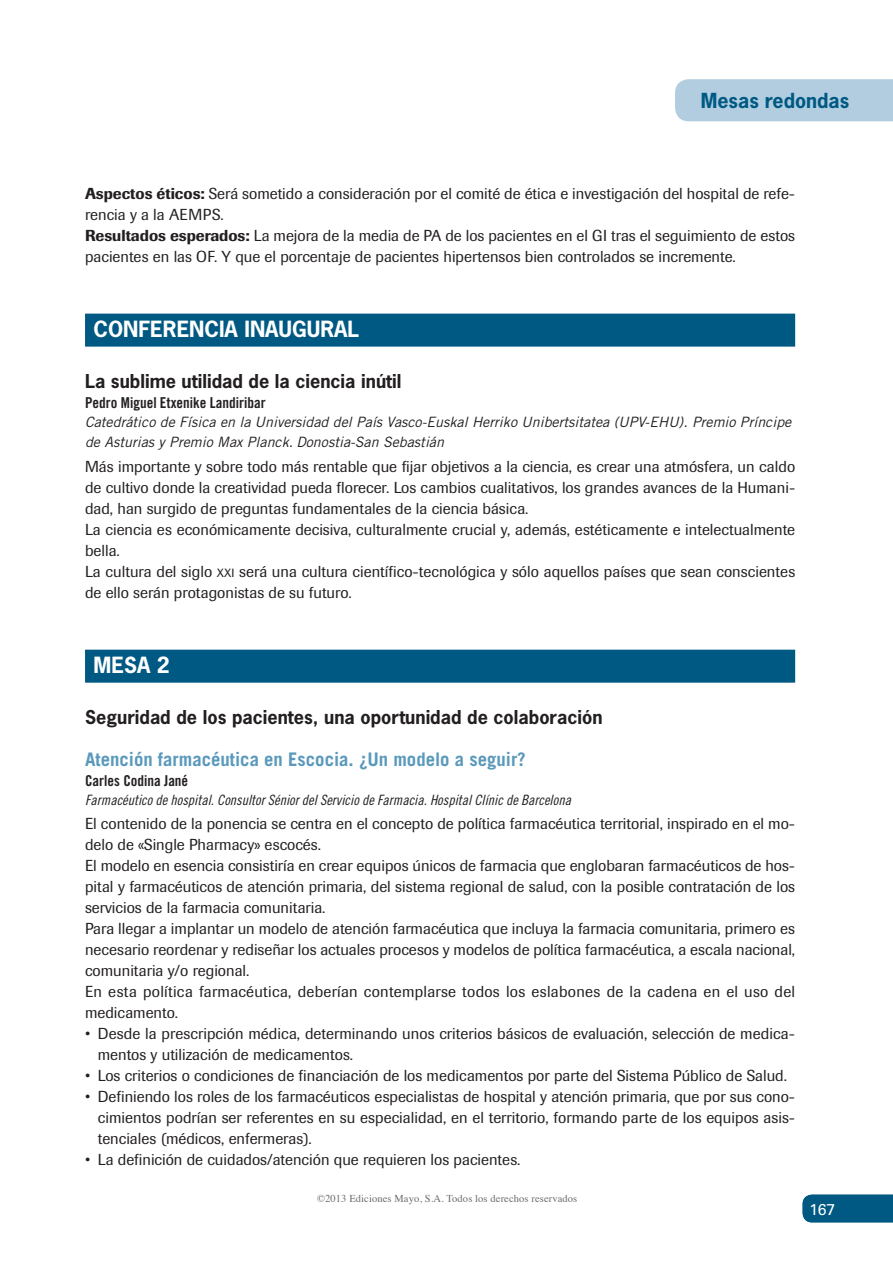
<style>
.page{position:relative;width:893px;height:1263px;background:#fff}
.page>*{position:absolute;margin:0;border:0;box-sizing:border-box;transform-origin:0 0}
.t1{font:700 21px "News Gothic Std";color:#fff}
.t2{font:700 19.5px "News Gothic Std";color:#005983}
.t3{font:700 18.75px "Trade Gothic LT Std";color:#5a99bb}
.t4{font:700 18px "News Gothic Std";color:#231f20}
.t5{font:15.75px/21px "Imago";color:#231f20}
.t6{font:15.75px "Univers LT Std";color:#fff}
.t7{font:15px "Trade Gothic LT Std Bd Cn 20";color:#231f20}
.t8{font:italic 14.25px/19.5px "Trade Gothic LT Std";color:#231f20}
.t9{font:14.25px "Trade Gothic LT Std Cn 18 Obl";color:#231f20}
.t10{font:10.5px "Times";letter-spacing:.01em;color:#6c6d70}
.s1{font-weight:500}
.s2{font-size:11.85px}
</style>
<div class="page">
<div style="left:803px;top:1195px;width:90px;height:27px;background:#005983"></div>
<div style="left:675px;top:79px;width:218px;height:42px;background:#b1cddf"></div>
<div style="left:85px;top:314px;width:710px;height:33px;background:#005983"></div>
<div style="left:85px;top:650px;width:710px;height:33px;background:#005983"></div>
<p class="t2" style="left:701px;top:92px;width:150px">Mesas redondas</p>
<p class="t5" style="left:85px;top:185px;width:712px"><span class="s1">Aspectos éticos:</span> Será sometido a consideración por el comité de ética e investigación del hospital de refe&shy;rencia y a la AEMPS.<br><span class="s1">Resultados esperados:</span> La mejora de la media de PA de los pacientes en el GI tras el seguimiento de estos pacientes en las OF. Y que el porcentaje de pacientes hipertensos bien controlados se incremente.</p>
<h1 class="t1" style="left:94px;top:320px;width:267px">CONFERENCIA INAUGURAL</h1>
<p class="t4" style="left:85px;top:373px;width:318px">La sublime utilidad de la ciencia inútil</p>
<p class="t7" style="left:85px;top:397px;width:182px">Pedro Miguel Etxenike Landiribar</p>
<p class="t8" style="left:85px;top:414px;width:708px">Catedrático de Física en la Universidad del País Vasco-Euskal Herriko Unibertsitatea (UPV-EHU). Premio Príncipe de Asturias y Premio Max Planck. Donostia-San Sebastián</p>
<p class="t5" style="left:85px;top:458px;width:712px">Más importante y sobre todo más rentable que fijar objetivos a la ciencia, es crear una atmósfera, un caldo de cultivo donde la creatividad pueda florecer. Los cambios cualitativos, los grandes avances de la Humani&shy;dad, han surgido de preguntas fundamentales de la ciencia básica.<br>La ciencia es económicamente decisiva, culturalmente crucial y, además, estéticamente e intelectualmente bella.<br>La cultura del siglo <span class="s2">XXI</span> será una cultura científico-tecnológica y sólo aquellos países que sean conscientes de ello serán protagonistas de su futuro.</p>
<h1 class="t1" style="left:94px;top:656px;width:78px">MESA 2</h1>
<p class="t4" style="left:85px;top:709px;width:519px">Seguridad de los pacientes, una oportunidad de colaboración</p>
<p class="t3" style="left:85px;top:753px;width:442px">Atención farmacéutica en Escocia. ¿Un modelo a seguir?</p>
<p class="t7" style="left:85px;top:775px;width:105px">Carles Codina Jané</p>
<p class="t9" style="left:85px;top:795px;width:487px">Farmacéutico de hospital. Consultor Sénior del Servicio de Farmacia. Hospital Clínic de Barcelona</p>
<p class="t5" style="left:85px;top:815px;width:712px">El contenido de la ponencia se centra en el concepto de política farmacéutica territorial, inspirado en el mo&shy;delo de «Single Pharmacy» escocés.<br>El modelo en esencia consistiría en crear equipos únicos de farmacia que englobaran farmacéuticos de hos&shy;pital y farmacéuticos de atención primaria, del sistema regional de salud, con la posible contratación de los servicios de la farmacia comunitaria.<br>Para llegar a implantar un modelo de atención farmacéutica que incluya la farmacia comunitaria, primero es necesario reordenar y rediseñar los actuales procesos y modelos de política farmacéutica, a escala nacional, comunitaria y/o regional.<br>En esta política farmacéutica, deberían contemplarse todos los eslabones de la cadena en el uso del medicamento.</p>
<p class="t5" style="left:98px;top:1025px;width:699px;text-indent:-13px">• Desde la prescripción médica, determinando unos criterios básicos de evaluación, selección de medica&shy;mentos y utilización de medicamentos.</p>
<p class="t5" style="left:85px;top:1067px;width:703px">• Los criterios o condiciones de financiación de los medicamentos por parte del Sistema Público de Salud.</p>
<p class="t5" style="left:98px;top:1088px;width:699px;text-align:justify;text-indent:-13px">• Definiendo los roles de los farmacéuticos especialistas de hospital y atención primaria, que por sus cono&shy;cimientos podrían ser referentes en su especialidad, en el territorio, formando parte de los equipos asis&shy;tenciales (médicos, enfermeras).</p>
<p class="t5" style="left:85px;top:1151px;width:437px">• La definición de cuidados/atención que requieren los pacientes.</p>
<p class="t10" style="left:317px;top:1194px;width:262px">©2013 Ediciones Mayo, S.A. Todos los derechos reservados</p>
<p class="t6" style="left:809px;top:1201px;width:28px">167</p>
</div>
